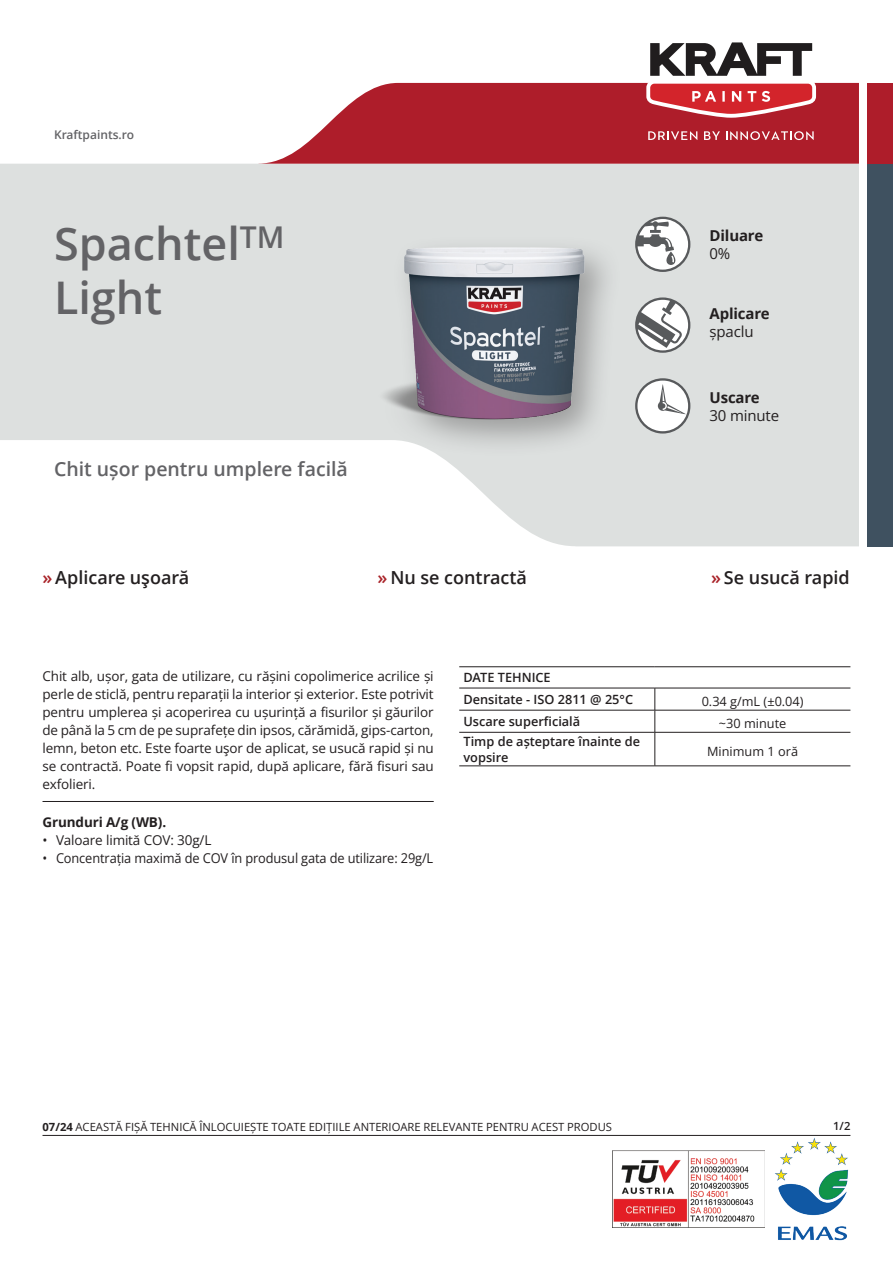
<style>
.page{position:relative;width:893px;height:1263px;background:#fff}
.page>*{position:absolute;margin:0;border:0;box-sizing:border-box;transform-origin:0 0}
.t1{font:600 45px/54px "Open Sans";color:#636366}
.t2{font:600 19.5px "Open Sans";color:#636366}
.t3{font:600 18px "Open Sans";color:#231f20}
.t4{font:700 15px "Open Sans";letter-spacing:-.01em;color:#231f20}
.t5{font:15px "Open Sans";letter-spacing:-.01em;color:#231f20}
.t6{font:13.5px/18px "Open Sans";letter-spacing:-.01em;color:#231f20;text-align:justify}
.t7{font:13.5px "Open Sans";letter-spacing:-.01em;color:#231f20;scale:.95 1}
.t8{font:700 13.5px "Open Sans";letter-spacing:-.01em;color:#231f20}
.t9{font:600 12.75px/21.8px "Open Sans";color:#231f20}
.t10{font:12.75px "Open Sans";color:#231f20}
.t11{font:600 12px "Open Sans";color:#636366}
.t12{font:11.25px "Open Sans";color:#231f20}
.t13{font:600 11.25px "Open Sans";color:#231f20}
.s1{color:#a92228}
.s2{font-weight:700}
</style>
<div class="page">
<svg style="left:0;top:164px;width:859px;height:382px;fill:#dde0df"></svg>
<svg style="left:259px;top:83px;width:600px;height:81px;fill:#ae1d2a"></svg>
<div style="left:867px;top:83px;width:26px;height:81px;background:#ae1d2a"></div>
<div style="left:867px;top:164px;width:26px;height:382px;background:#3f5160"></div>
<svg style="left:642px;top:42px;width:178px;height:80px"></svg>
<svg style="left:648px;top:131px;width:49px;height:9px"></svg>
<svg style="left:704px;top:131px;width:16px;height:9px"></svg>
<svg style="left:726px;top:131px;width:88px;height:9px"></svg>
<svg style="left:672px;top:378px;width:18px;height:55px"></svg>
<svg style="left:672px;top:297px;width:18px;height:56px"></svg>
<svg style="left:672px;top:217px;width:18px;height:55px"></svg>
<img style="left:612px;top:1150px;width:152px;height:77px">
<img style="left:775px;top:1138px;width:74px;height:103px">
<hr style="left:43px;top:1135px;width:807px;height:1px;background:#231f20">
<img style="left:316px;top:155px;width:356px;height:356px">
<hr style="left:459px;top:688px;width:196px;height:1px;background:#231f20">
<hr style="left:655px;top:688px;width:195px;height:1px;background:#231f20">
<hr style="left:459px;top:710px;width:196px;height:1px;background:#231f20">
<hr style="left:655px;top:710px;width:195px;height:1px;background:#231f20">
<svg style="left:655px;top:688px;width:1px;height:44px"></svg>
<hr style="left:459px;top:732px;width:196px;height:1px;background:#231f20">
<hr style="left:655px;top:732px;width:195px;height:1px;background:#231f20">
<hr style="left:655px;top:732px;width:1px;height:34px;background:#231f20">
<hr style="left:459px;top:766px;width:196px;height:1px;background:#231f20">
<hr style="left:655px;top:766px;width:195px;height:1px;background:#231f20">
<hr style="left:459px;top:666px;width:196px;height:1px;background:#231f20">
<hr style="left:655px;top:666px;width:195px;height:1px;background:#231f20">
<hr style="left:43px;top:801px;width:391px;height:1px;background:#231f20">
<p class="t11" style="left:54px;top:126px;width:82px">Kraftpaints.ro</p>
<h1 class="t1" style="left:54px;top:216px;width:232px">Spachtel<sup>TM<br></sup>Light</h1>
<h2 class="t2" style="left:54px;top:456px;width:295px">Chit ușor pentru umplere facilă</h2>
<p class="t4" style="left:709px;top:225px;width:55px">Diluare</p>
<p class="t5" style="left:709px;top:243px;width:22px">0%</p>
<p class="t4" style="left:709px;top:303px;width:62px">Aplicare</p>
<p class="t5" style="left:709px;top:321px;width:46px">șpaclu</p>
<p class="t4" style="left:709px;top:387px;width:52px">Uscare</p>
<p class="t5" style="left:709px;top:405px;width:71px">30 minute</p>
<h3 class="t3" style="left:43px;top:565px;width:148px"><span class="s1">»</span>Aplicare uşoară</h3>
<h3 class="t3" style="left:378px;top:565px;width:151px"><span class="s1">»</span>Nu se contractă</h3>
<h3 class="t3" style="left:711px;top:565px;width:140px"><span class="s1">»</span> Se usucă rapid</h3>
<p class="t6" style="left:43px;top:667px;width:393px">Chit alb, ușor, gata de utilizare, cu rășini copolimerice acrilice și perle de sticlă, pentru reparații la interior și exterior. Este potrivit pentru umplerea și acoperirea cu ușurință a fisurilor și găurilor de până la 5 cm de pe suprafețe din ipsos, cărămidă, gips-carton, lemn, beton etc. Este foarte uşor de aplicat, se usucă rapid și nu se contractă. Poate fi vopsit rapid, după aplicare, fără fisuri sau exfolieri.</p>
<p class="t8" style="left:43px;top:813px;width:125px">Grunduri A/g (WB).</p>
<p class="t6" style="left:43px;top:831px;width:170px">• Valoare limită COV: 30g/L</p>
<p class="t7" style="left:43px;top:849px;width:413px">• Concentrația maximă de COV în produsul gata de utilizare: 29g/L</p>
<p class="t9" style="left:463px;top:666px;width:171px">DATE TEHNICE<br>Densitate - ISO 2811 @ 25°C</p>
<p class="t10" style="left:702px;top:692px;width:103px">0.34 g/mL (±0.04)</p>
<p class="t9" style="left:463px;top:710px;width:118px">Uscare superficială</p>
<p class="t10" style="left:719px;top:715px;width:69px">~30 minute</p>
<p class="t9" style="left:463px;top:734px;width:178px;line-height:15.3px">Timp de așteptare înainte de vopsire</p>
<p class="t10" style="left:707px;top:742px;width:93px">Minimum 1 oră</p>
<p class="t12" style="left:43px;top:1119px;width:571px"><span class="s2">07/24</span> ACEASTĂ FIȘĂ TEHNICĂ ÎNLOCUIEȘTE TOATE EDIȚIILE ANTERIOARE RELEVANTE PENTRU ACEST PRODUS</p>
<p class="t13" style="left:833px;top:1118px;width:19px">1/2</p>
</div>
